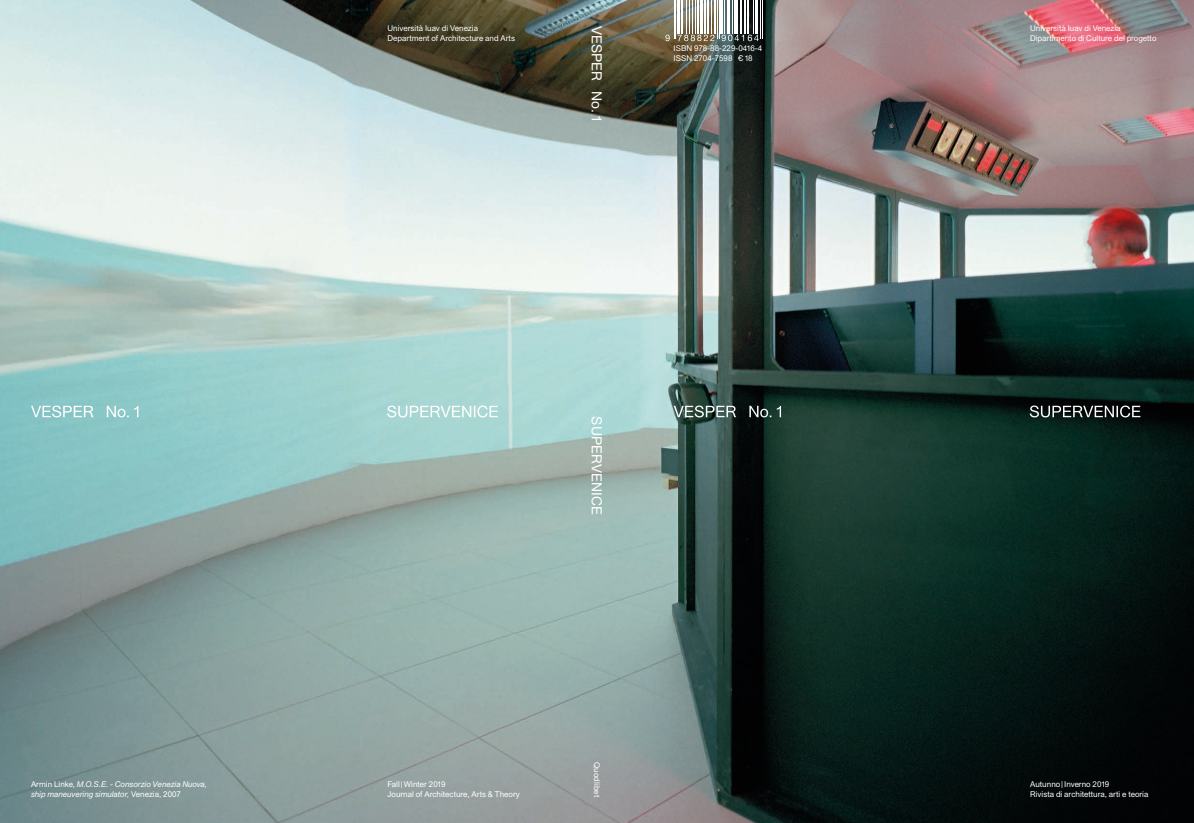
<style>
.page{position:relative;width:1194px;height:823px;background:#fff}
.page>*{position:absolute;margin:0;border:0;box-sizing:border-box;transform-origin:0 0}
.t1{font:14px "Union";color:#fff}
.t2{font:8px/10px "Union";color:#fff}
.t3{font:italic 8px/10px "Union";color:#fff}
.s1{font-style:normal}
</style>
<div class="page">
<img style="left:0;top:0;width:1193px;height:822px">
<svg style="left:665px;top:35px;width:4px;height:6px"></svg>
<hr style="left:673px;top:0;width:1px;height:38px;background:#fff">
<hr style="left:675px;top:0;width:1px;height:38px;background:#fff">
<hr style="left:677px;top:0;width:3px;height:33px;background:#fff">
<hr style="left:681px;top:0;width:2px;height:33px;background:#fff">
<hr style="left:686px;top:0;width:1px;height:33px;background:#fff">
<hr style="left:688px;top:0;width:1px;height:33px;background:#fff">
<hr style="left:692px;top:0;width:1px;height:33px;background:#fff">
<hr style="left:695px;top:0;width:1px;height:33px;background:#fff">
<hr style="left:697px;top:0;width:2px;height:33px;background:#fff">
<hr style="left:699px;top:0;width:3px;height:33px;background:#fff">
<hr style="left:704px;top:0;width:2px;height:33px;background:#fff">
<hr style="left:707px;top:0;width:2px;height:33px;background:#fff">
<svg style="left:677px;top:35px;width:37px;height:6px"></svg>
<hr style="left:711px;top:0;width:1px;height:33px;background:#fff">
<hr style="left:714px;top:0;width:1px;height:33px;background:#fff">
<hr style="left:716px;top:0;width:1px;height:38px;background:#fff">
<hr style="left:718px;top:0;width:1px;height:38px;background:#fff">
<hr style="left:720px;top:0;width:3px;height:33px;background:#fff">
<hr style="left:724px;top:0;width:1px;height:33px;background:#fff">
<hr style="left:727px;top:0;width:2px;height:33px;background:#fff">
<hr style="left:731px;top:0;width:1px;height:33px;background:#fff">
<hr style="left:733px;top:0;width:1px;height:33px;background:#fff">
<hr style="left:735px;top:0;width:3px;height:33px;background:#fff">
<hr style="left:740px;top:0;width:2px;height:33px;background:#fff">
<hr style="left:743px;top:0;width:2px;height:33px;background:#fff">
<hr style="left:746px;top:0;width:1px;height:33px;background:#fff">
<hr style="left:748px;top:0;width:1px;height:33px;background:#fff">
<svg style="left:721px;top:35px;width:37px;height:6px"></svg>
<hr style="left:753px;top:0;width:1px;height:33px;background:#fff">
<hr style="left:755px;top:0;width:2px;height:33px;background:#fff">
<hr style="left:759px;top:0;width:1px;height:38px;background:#fff">
<hr style="left:761px;top:0;width:1px;height:38px;background:#fff">
<svg style="left:673px;top:405px;width:108px;height:12px"></svg>
<svg style="left:1029px;top:405px;width:111px;height:12px"></svg>
<svg style="left:31px;top:405px;width:107px;height:12px"></svg>
<svg style="left:387px;top:405px;width:111px;height:12px"></svg>
<p class="t3" style="left:31px;top:778px;width:177px"><span class="s1">Armin Linke,</span> M.O.S.E. - Consorzio Venezia Nuova, ship maneuvering simulator, <span class="s1">Venezia, 2007</span></p>
<p class="t2" style="left:387px;top:23px;width:129px">Università Iuav di Venezia<br>Department of Architecture and Arts</p>
<h1 class="t1" style="left:605px;top:26px;width:97px;rotate:90deg">VESPER No. 1</h1>
<p class="t2" style="left:673px;top:43px;width:90px">ISBN 978-88-229-0416-4</p>
<p class="t2" style="left:673px;top:53px;width:80px">ISSN 2704-7598 € 18</p>
<h1 class="t1" style="left:605px;top:416px;width:99px;rotate:90deg">SUPERVENICE</h1>
<p class="t2" style="left:387px;top:778px;width:134px">Fall |Winter 2019<br>Journal of Architecture, Arts &amp; Theory</p>
<p class="t2" style="left:602px;top:761px;width:36px;rotate:90deg">Quodlibet</p>
<p class="t2" style="left:1030px;top:23px;width:128px">Università Iuav di Venezia<br>Dipartimento di Culture del progetto</p>
<p class="t2" style="left:1030px;top:778px;width:120px">Autunno|Inverno 2019<br>Rivista di architettura, arti e teoria</p>
</div>
